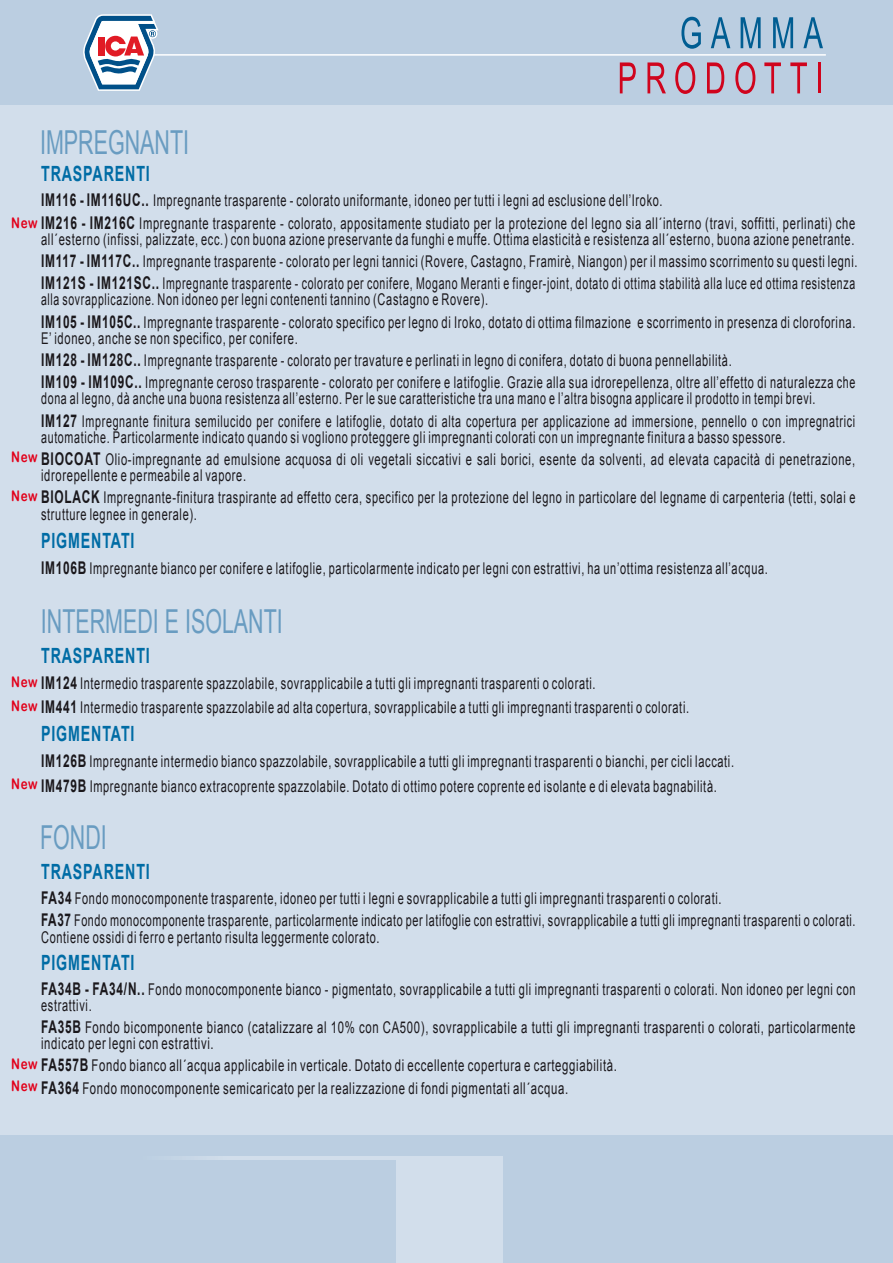
<style>
.page{position:relative;width:893px;height:1263px;background:#bbcee1}
.page>*{position:absolute;margin:0;border:0;box-sizing:border-box;transform-origin:0 0}
.t1{font:33px "Arial";color:#699cc1;scale:.65 1}
.t2{font:700 21px "Arial";letter-spacing:.06em;color:#006ca5;scale:.68 1}
.t3{font:16.2px/22.2px "Arial";letter-spacing:.06em;color:#1a171b;scale:.68 1}
.t4{font:16.2px/22.2px "Arial";letter-spacing:.06em;color:#1a171b;scale:.69 1}
.t5{font:16.2px/22.2px "Arial";letter-spacing:.06em;color:#1a171b;scale:.66 1}
.t6{font:16.2px/16.2px "Arial";letter-spacing:.06em;color:#1a171b;scale:.7 1}
.t7{font:16.2px/22.2px "Arial";letter-spacing:.06em;color:#1a171b;scale:.65 1}
.t8{font:14.55px/24.8px "Arial Rounded MT Bold";letter-spacing:.04em;color:#e2001a;scale:.8 1}
.s1{font-weight:700;font-size:17.55px}
</style>
<div class="page">
<div style="left:0;top:105px;width:893px;height:1158px;background:#d2deeb"></div>
<div style="left:0;top:1136px;width:893px;height:127px;background:#bbcee1"></div>
<div style="left:396px;top:1159px;width:106px;height:104px;background:#d2deeb"></div>
<svg style="left:182px;top:1156px;width:320px;height:3px"></svg>
<svg style="left:681px;top:17px;width:20px;height:32px"></svg>
<svg style="left:711px;top:17px;width:19px;height:31px"></svg>
<svg style="left:741px;top:17px;width:20px;height:31px"></svg>
<svg style="left:773px;top:17px;width:20px;height:31px"></svg>
<svg style="left:803px;top:17px;width:20px;height:31px"></svg>
<hr style="left:94px;top:54px;width:732px;height:2px;background:#fff">
<svg style="left:620px;top:62px;width:16px;height:31px"></svg>
<svg style="left:647px;top:62px;width:19px;height:31px"></svg>
<svg style="left:675px;top:62px;width:20px;height:32px"></svg>
<svg style="left:707px;top:62px;width:17px;height:31px"></svg>
<svg style="left:735px;top:62px;width:20px;height:32px"></svg>
<svg style="left:764px;top:62px;width:17px;height:31px"></svg>
<svg style="left:790px;top:62px;width:17px;height:31px"></svg>
<hr style="left:818px;top:62px;width:3px;height:31px;background:#d0041d">
<svg style="left:83px;top:14px;width:78px;height:77px"></svg>
<h1 class="t1" style="left:40px;top:124px;width:231px">IMPREGNANTI</h1>
<p class="t2" style="left:41px;top:162px;width:161px">TRASPARENTI</p>
<p class="t3" style="left:41px;top:190px;width:1199px"><span class="s1">IM116 - IM116UC..</span> Impregnante trasparente - colorato uniformante, idoneo per tutti i legni ad esclusione dell’Iroko.<br><span class="s1">IM216 - IM216C</span> Impregnante trasparente - colorato, appositamente studiato per la protezione del legno sia all´interno (travi, soffitti, perlinati) che</p>
<p class="t4" style="left:41px;top:228px;width:1185px">all´esterno (infissi, palizzate, ecc.) con buona azione preservante da funghi e muffe. Ottima elasticità e resistenza all´esterno, buona azione penetrante.<br><span class="s1">IM117 - IM117C..</span> Impregnante trasparente - colorato per legni tannici (Rovere, Castagno, Framirè, Niangon) per il massimo scorrimento su questi legni.<br><span class="s1">IM121S - IM121SC..</span> Impregnante trasparente - colorato per conifere, Mogano Meranti e finger-joint, dotato di ottima stabilità alla luce ed ottima resistenza</p>
<p class="t7" style="left:41px;top:289px;width:1254px">alla sovrapplicazione. Non idoneo per legni contenenti tannino (Castagno e Rovere).<br><span class="s1">IM105 - IM105C..</span> Impregnante trasparente - colorato specifico per legno di Iroko, dotato di ottima filmazione e scorrimento in presenza di cloroforina.</p>
<p class="t4" style="left:41px;top:327px;width:1182px">E’ idoneo, anche se non specifico, per conifere.<br><span class="s1">IM128 - IM128C..</span> Impregnante trasparente - colorato per travature e perlinati in legno di conifera, dotato di buona pennellabilità.<br><span class="s1">IM109 - IM109C..</span> Impregnante ceroso trasparente - colorato per conifere e latifoglie. Grazie alla sua idrorepellenza, oltre all’effetto di naturalezza che</p>
<p class="t5" style="left:41px;top:388px;width:1235px">dona al legno, dà anche una buona resistenza all’esterno. Per le sue caratteristiche tra una mano e l’altra bisogna applicare il prodotto in tempi brevi.<br><span class="s1">IM127</span> Impregnante finitura semilucido per conifere e latifoglie, dotato di alta copertura per applicazione ad immersione, pennello o con impregnatrici</p>
<p class="t5" style="left:41px;top:426px;width:1235px">automatiche. Particolarmente indicato quando si vogliono proteggere gli impregnanti colorati con un impregnante finitura a basso spessore.<br><span class="s1">BIOCOAT</span> Olio-impregnante ad emulsione acquosa di oli vegetali siccativi e sali borici, esente da solventi, ad elevata capacità di penetrazione,</p>
<p class="t4" style="left:41px;top:464px;width:1182px">idrorepellente e permeabile al vapore.<br><span class="s1">BIOLACK</span> Impregnante-finitura traspirante ad effetto cera, specifico per la protezione del legno in particolare del legname di carpenteria (tetti, solai e</p>
<p class="t3" style="left:41px;top:503px;width:231px">strutture legnee in generale).</p>
<p class="t8" style="left:11px;top:210px;width:34px">New</p>
<p class="t8" style="left:11px;top:445px;width:34px">New</p>
<p class="t8" style="left:11px;top:483px;width:34px">New</p>
<p class="t2" style="left:41px;top:529px;width:139px">PIGMENTATI</p>
<p class="t3" style="left:41px;top:557px;width:1070px"><span class="s1">IM106B</span> Impregnante bianco per conifere e latifoglie, particolarmente indicato per legni con estrattivi, ha un’ottima resistenza all’acqua.</p>
<h1 class="t1" style="left:41px;top:603px;width:374px">INTERMEDI E ISOLANTI</h1>
<p class="t2" style="left:41px;top:644px;width:161px">TRASPARENTI</p>
<p class="t3" style="left:41px;top:670px;width:954px;line-height:24.9px"><span class="s1">IM124</span> Intermedio trasparente spazzolabile, sovrapplicabile a tutti gli impregnanti trasparenti o colorati.<br><span class="s1">IM441</span> Intermedio trasparente spazzolabile ad alta copertura, sovrapplicabile a tutti gli impregnanti trasparenti o colorati.</p>
<p class="t8" style="left:11px;top:669px;width:34px">New<br>New</p>
<p class="t2" style="left:41px;top:722px;width:139px">PIGMENTATI</p>
<p class="t3" style="left:11px;top:748px;width:1064px;line-height:24.9px;text-indent:30px"><span class="s1">IM126B</span> Impregnante intermedio bianco spazzolabile, sovrapplicabile a tutti gli impregnanti trasparenti o bianchi, per cicli laccati.<br><sup>New</sup> <span class="s1">IM479B</span> Impregnante bianco extracoprente spazzolabile. Dotato di ottimo potere coprente ed isolante e di elevata bagnabilità.</p>
<h1 class="t1" style="left:40px;top:819px;width:104px">FONDI</h1>
<p class="t2" style="left:41px;top:860px;width:161px">TRASPARENTI</p>
<p class="t3" style="left:41px;top:887px;width:1199px"><span class="s1">FA34</span> Fondo monocomponente trasparente, idoneo per tutti i legni e sovrapplicabile a tutti gli impregnanti trasparenti o colorati.<br><span class="s1">FA37</span> Fondo monocomponente trasparente, particolarmente indicato per latifoglie con estrattivi, sovrapplicabile a tutti gli impregnanti trasparenti o colorati.</p>
<p class="t3" style="left:41px;top:926px;width:499px">Contiene ossidi di ferro e pertanto risulta leggermente colorato.</p>
<p class="t2" style="left:41px;top:951px;width:139px">PIGMENTATI</p>
<p class="t3" style="left:41px;top:981px;width:1199px;line-height:16.2px"><span class="s1">FA34B - FA34/N..</span> Fondo monocomponente bianco - pigmentato, sovrapplicabile a tutti gli impregnanti trasparenti o colorati. Non idoneo per legni con estrattivi.</p>
<p class="t6" style="left:41px;top:1019px;width:1165px"><span class="s1">FA35B</span> Fondo bicomponente bianco (catalizzare al 10% con CA500), sovrapplicabile a tutti gli impregnanti trasparenti o colorati, particolarmente indicato per legni con estrattivi.</p>
<p class="t6" style="left:11px;top:1054px;width:867px;line-height:22.2px;text-indent:30px"><span class="s1">FA557B</span> Fondo bianco all´acqua applicabile in verticale. Dotato di eccellente copertura e carteggiabilità.<br><sup>New</sup> <span class="s1">FA364</span> Fondo monocomponente semicaricato per la realizzazione di fondi pigmentati all´acqua.</p>
<p class="t8" style="left:11px;top:1051px;width:34px">New</p>
</div>
